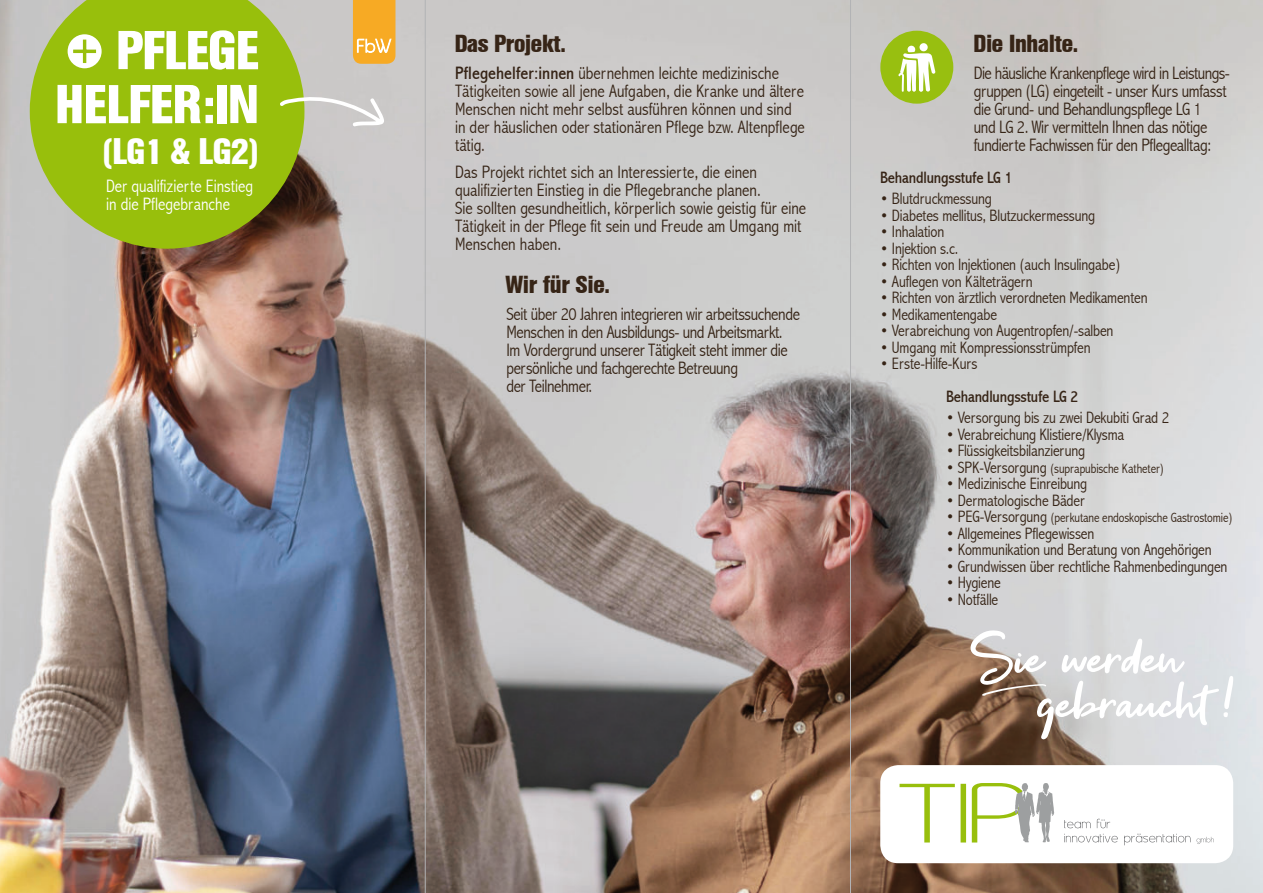
<style>
.page{position:relative;width:1263px;height:893px;background:#fff}
.page>*{position:absolute;margin:0;border:0;box-sizing:border-box;transform-origin:0 0}
.t1{font:54px/54px "Helten Condensed Normal";color:#fff;text-align:right}
.t2{font:36px "Helten Condensed Normal";color:#fff}
.t3{font:24px "Helten Condensed Normal";color:#362416}
.t4{font:300 condensed 18px/18px "Abadi";color:#362416}
.t5{font:300 condensed 18px/18px "Abadi";letter-spacing:-.02em;color:#362416}
.t6{font:300 condensed 18px/18px "Abadi";color:#fff}
.t7{font:300 condensed 16.5px "Abadi";letter-spacing:-.01em;color:#362416}
.t8{font:condensed 16.5px "Abadi";letter-spacing:-.01em;color:#362416}
.t9{font:300 condensed 13.5px "Abadi";letter-spacing:-.01em;color:#362416}
.s1{font-weight:400}
.s2{font-size:16.5px}
</style>
<div class="page">
<img style="left:0;top:0;width:1263px;height:893px">
<svg style="left:30px;top:0;width:274px;height:249px;background:#98b620"></svg>
<div style="left:880px;top:765px;width:353px;height:98px;background:#fff;border-radius:18px"></div>
<svg style="left:1064px;top:834px;width:150px;height:11px"></svg>
<svg style="left:1064px;top:819px;width:46px;height:9px"></svg>
<svg style="left:899px;top:783px;width:155px;height:59px"></svg>
<hr style="left:425px;top:0;width:1px;height:893px;background:#b2b3b5">
<hr style="left:850px;top:0;width:1px;height:893px;background:#b2b3b5">
<div style="left:880px;top:31px;width:73px;height:73px;background:#98bf10;border-radius:50%"></div>
<svg style="left:898px;top:43px;width:37px;height:49px"></svg>
<svg style="left:970px;top:629px;width:263px;height:110px;background:#cbc6c3"></svg>
<div style="left:68px;top:34px;width:34px;height:34px;background:#fff;border-radius:50%"></div>
<svg style="left:72px;top:39px;width:25px;height:25px"></svg>
<svg style="left:279px;top:0;width:116px;height:166px;background:#c8c297"></svg>
<h1 class="t1" style="left:56px;top:26px;width:205px">PFLEGE<br>HELFER:IN</h1>
<h2 class="t2" style="left:103px;top:137px;width:158px">(LG1 &amp; LG2)</h2>
<p class="t6" style="left:106px;top:178px;width:149px">Der qualifizierte Einstieg in die Pflegebranche</p>
<h3 class="t3" style="left:455px;top:34px;width:112px">Das Projekt.</h3>
<p class="t4" style="left:455px;top:65px;width:351px"><span class="s1">Pflegehelfer:innen</span> übernehmen leichte medizinische Tätigkeiten sowie all jene Aufgaben, die Kranke und ältere Menschen nicht mehr selbst ausführen können und sind in der häuslichen oder stationären Pflege bzw. Altenpflege tätig.</p>
<p class="t4" style="left:455px;top:164px;width:353px">Das Projekt richtet sich an Interessierte, die einen qualifizierten Einstieg in die Pflegebranche planen.<br>Sie sollten gesundheitlich, körperlich sowie geistig für eine Tätigkeit in der Pflege fit sein und Freude am Umgang mit Menschen haben.</p>
<h3 class="t3" style="left:506px;top:275px;width:105px">Wir für Sie.</h3>
<p class="t5" style="left:506px;top:306px;width:295px">Seit über 20 Jahren integrieren wir arbeitssuchende Menschen in den Ausbildungs- und Arbeitsmarkt.<br>Im Vordergrund unserer Tätigkeit steht immer die persönliche und fachgerechte Betreuung<br>der Teilnehmer.</p>
<h3 class="t3" style="left:974px;top:34px;width:106px">Die Inhalte.</h3>
<p class="t5" style="left:974px;top:65px;width:258px">Die häusliche Krankenpflege wird in Leistungs&shy;gruppen (LG) eingeteilt - unser Kurs umfasst die Grund- und Behandlungspflege LG 1<br>und LG 2. Wir vermitteln Ihnen das nötige fundierte Fachwissen für den Pflegealltag:</p>
<p class="t8" style="left:880px;top:172px;width:134px">Behandlungsstufe LG 1</p>
<p class="t7" style="left:880px;top:189px;width:113px">• Blutdruckmessung</p>
<p class="t7" style="left:880px;top:206px;width:216px">• Diabetes mellitus, Blutzuckermessung</p>
<p class="t7" style="left:880px;top:222px;width:65px">• Inhalation</p>
<p class="t7" style="left:880px;top:239px;width:80px">• Injektion s.c.</p>
<p class="t7" style="left:880px;top:255px;width:242px">• Richten von Injektionen (auch Insulingabe)</p>
<p class="t7" style="left:880px;top:272px;width:154px">• Auflegen von Kälteträgern</p>
<p class="t7" style="left:880px;top:288px;width:269px">• Richten von ärztlich verordneten Medikamenten</p>
<p class="t7" style="left:880px;top:305px;width:118px">• Medikamentengabe</p>
<p class="t7" style="left:880px;top:321px;width:235px">• Verabreichung von Augentropfen/-salben</p>
<p class="t7" style="left:880px;top:338px;width:212px">• Umgang mit Kompressionsstrümpfen</p>
<p class="t7" style="left:880px;top:354px;width:99px">• Erste-Hilfe-Kurs</p>
<p class="t8" style="left:946px;top:391px;width:134px">Behandlungsstufe LG 2</p>
<p class="t7" style="left:946px;top:408px;width:225px">• Versorgung bis zu zwei Dekubiti Grad 2</p>
<p class="t7" style="left:946px;top:425px;width:180px">• Verabreichung Klistiere/Klysma</p>
<p class="t7" style="left:946px;top:441px;width:140px">• Flüssigkeitsbilanzierung</p>
<p class="t9" style="left:946px;top:463px;width:219px"><span class="s2">• SPK-Versorgung</span> (suprapubische Katheter)</p>
<p class="t7" style="left:946px;top:474px;width:142px">• Medizinische Einreibung</p>
<p class="t7" style="left:946px;top:491px;width:140px">• Dermatologische Bäder</p>
<p class="t9" style="left:946px;top:512px;width:288px"><span class="s2">• PEG-Versorgung</span> (perkutane endoskopische Gastrostomie)</p>
<p class="t7" style="left:946px;top:524px;width:150px">• Allgemeines Pflegewissen</p>
<p class="t7" style="left:946px;top:540px;width:267px">• Kommunikation und Beratung von Angehörigen</p>
<p class="t7" style="left:946px;top:557px;width:283px">• Grundwissen über rechtliche Rahmenbedingungen</p>
<p class="t7" style="left:946px;top:573px;width:56px">• Hygiene</p>
<p class="t7" style="left:946px;top:590px;width:54px">• Notfälle</p>
</div>
